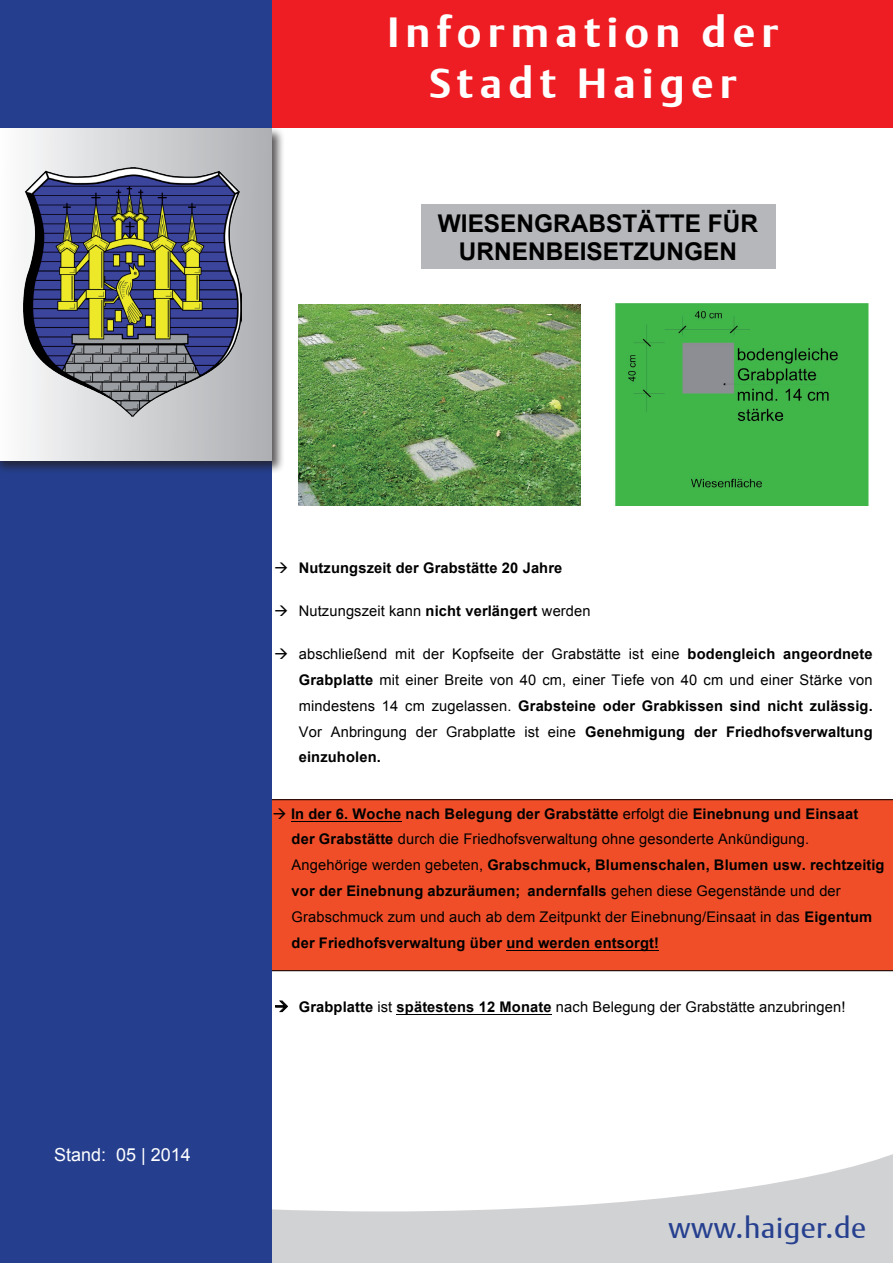
<style>
.page{position:relative;width:893px;height:1263px;background:#fff}
.page>*{position:absolute;margin:0;border:0;box-sizing:border-box;transform-origin:0 0}
.t1{font:700 42px/50.4px "DTL Argo ST";letter-spacing:.15em;color:#fff;text-align:center}
.t2{font:28.95px "DTL Argo ST";letter-spacing:.02em;color:#26408f}
.t3{font:700 24.45px/28px "Arial";color:#000;text-align:center}
.t4{font:18px "Arial";color:#fff}
.t5{font:700 14.7px/25.8px "Arial";letter-spacing:.01em;color:#000}
.t6{font:14.7px/25.8px "Arial";letter-spacing:.01em;color:#000;text-align:justify}
.s1{font-weight:700}
.s2{font-weight:400}
</style>
<div class="page">
<div style="left:245px;top:0;width:648px;height:128px;background:#ee1d23"></div>
<svg style="left:271px;top:1142px;width:622px;height:121px;fill:#d1d2d4"></svg>
<img style="left:299px;top:304px;width:282px;height:202px">
<img style="left:615px;top:304px;width:254px;height:202px">
<svg style="left:275px;top:1001px;width:13px;height:11px"></svg>
<hr style="left:397px;top:1014px;width:155px;height:1px;background:#000">
<div style="left:421px;top:205px;width:354px;height:64px;background:#b5b7bb"></div>
<div style="left:271px;top:799px;width:622px;height:172px;background:#f04e29"></div>
<hr style="left:291px;top:821px;width:111px;height:1px;background:#000">
<hr style="left:507px;top:950px;width:152px;height:1px;background:#000">
<div style="left:0;top:0;width:271px;height:1263px;background:#253f8e"></div>
<div style="left:0;top:126px;width:285px;height:348px;background:#231f20;opacity:.75"></div>
<div style="left:0;top:128px;width:271px;height:332px;background:linear-gradient(to right,#fbfcfc,#adafb2)"></div>
<img style="left:24px;top:168px;width:218px;height:248px">
<h1 class="t1" style="left:387px;top:7px;width:392px">Information der<br>Stadt Haiger</h1>
<h3 class="t3" style="left:438px;top:210px;width:322px">WIESENGRABSTÄTTE FÜR<br>URNENBEISETZUNGEN</h3>
<p class="t4" style="left:54px;top:1142px;width:138px">Stand: 05 | 2014</p>
<p class="t5" style="left:274px;top:556px;width:290px">→→ Nutzungszeit der Grabstätte 20 Jahre</p>
<p class="t6" style="left:274px;top:598px;width:318px">→→ Nutzungszeit kann <span class="s1">nicht verlängert</span> werden</p>
<p class="t6" style="left:299px;top:641px;width:576px;text-indent:-24px">→→ abschließend mit der Kopfseite der Grabstätte ist eine <span class="s1">bodengleich angeordnete Grabplatte</span> mit einer Breite von 40 cm, einer Tiefe von 40 cm und einer Stärke von mindestens 14 cm zugelassen. <span class="s1">Grabsteine oder Grabkissen sind nicht zulässig.<br></span>Vor Anbringung der Grabplatte ist eine <span class="s1">Genehmigung der Friedhofsverwaltung einzuholen.</span></p>
<p class="t5" style="left:292px;top:801px;width:594px;text-indent:-19px">→→ In der 6. Woche nach Belegung der Grabstätte <span class="s2">erfolgt die</span> Einebnung und Einsaat der Grabstätte <span class="s2">durch die Friedhofsverwaltung ohne gesonderte Ankündigung.<br>Angehörige werden gebeten,</span> Grabschmuck, Blumenschalen, Blumen usw. rechtzeitig vor der Einebnung abzuräumen; andernfalls <span class="s2">gehen diese Gegenstände und der Grabschmuck zum und auch ab dem Zeitpunkt der Einebnung/Einsaat in das</span> Eigentum der Friedhofsverwaltung über und werden entsorgt!</p>
<p class="t6" style="left:274px;top:994px;width:573px">→→ <span class="s1">Grabplatte</span> ist <span class="s1">spätestens 12 Monate</span> nach Belegung der Grabstätte anzubringen!</p>
<h2 class="t2" style="left:668px;top:1211px;width:199px">www.haiger.de</h2>
</div>
